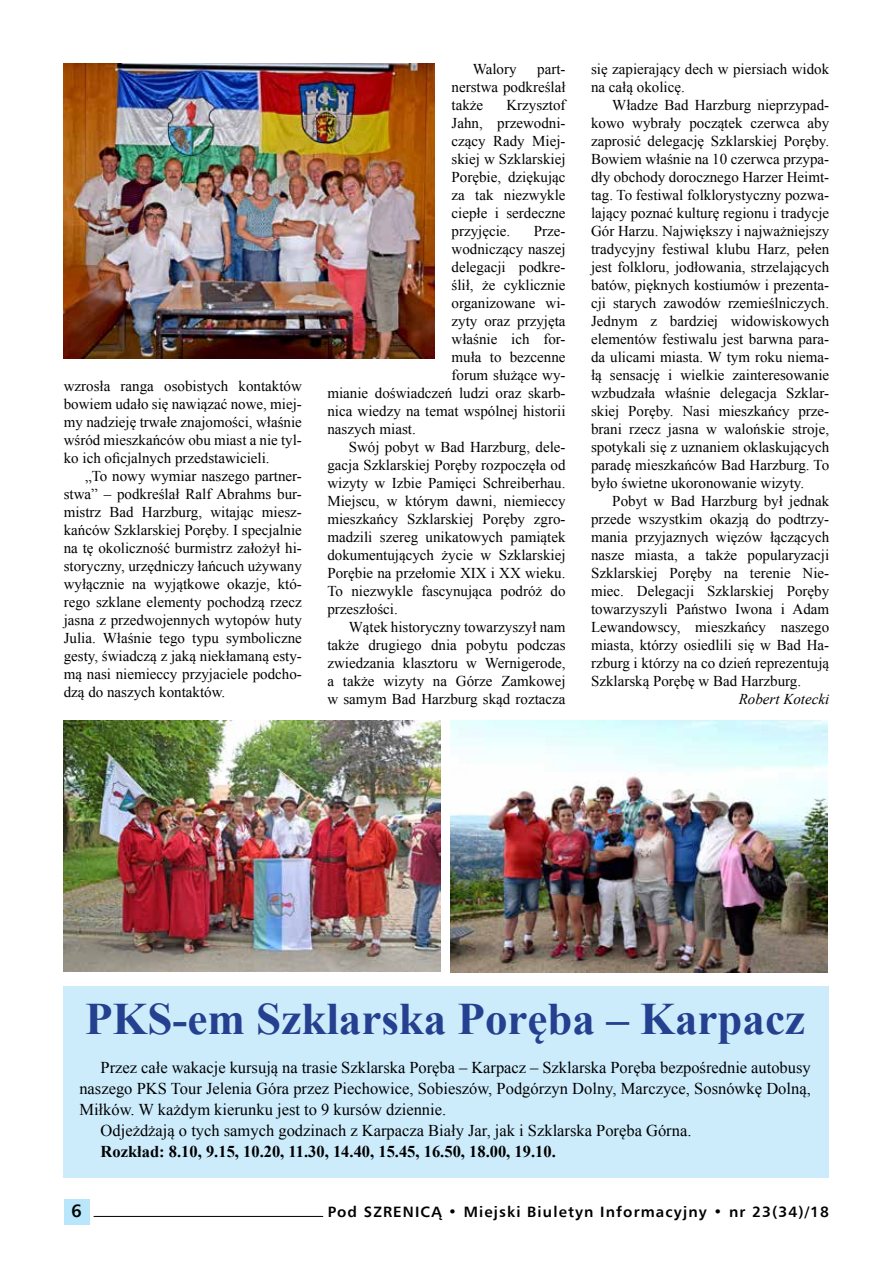
<style>
.page{position:relative;width:893px;height:1263px;background:#fff}
.page>*{position:absolute;margin:0;border:0;box-sizing:border-box;transform-origin:0 0}
.t1{font:700 45px "Times New Roman";color:#25408f}
.t2{font:700 18px "Humnst 777 EU";color:#000}
.t3{font:16.5px "Times New Roman";color:#000}
.t4{font:700 16.5px "Times New Roman";color:#000}
.t5{font:15px/18px "Times New Roman";color:#000;text-align:justify}
.t6{font:700 15px "Humnst 777 EU";letter-spacing:.075em;color:#000}
.t7{font:italic 15px "Times New Roman";color:#000}
</style>
<div class="page">
<div style="left:64px;top:1199px;width:25px;height:26px;background:#b9e6fa"></div>
<hr style="left:94px;top:1216px;width:229px;height:1px;background:#000">
<img style="left:64px;top:64px;width:371px;height:295px">
<img style="left:450px;top:721px;width:378px;height:251px">
<img style="left:64px;top:721px;width:376px;height:251px">
<div style="left:64px;top:986px;width:765px;height:192px;background:#ccecfc"></div>
<p class="t5" style="left:64px;top:377px;width:240px">wzrosła ranga osobistych kontaktów bowiem udało się nawiązać nowe, miej&shy;my nadzieję trwałe znajomości, właśnie wśród mieszkańców obu miast a nie tyl&shy;ko ich oficjalnych przedstawicieli.</p>
<p class="t5" style="left:64px;top:467px;width:240px;text-indent:21px">„To nowy wymiar naszego partner&shy;stwa” – podkreślał Ralf Abrahms bur&shy;mistrz Bad Harzburg, witając miesz&shy;kańców Szklarskiej Poręby. I specjalnie na tę okoliczność burmistrz założył hi&shy;storyczny, urzędniczy łańcuch używany wyłącznie na wyjątkowe okazje, któ&shy;rego szklane elementy pochodzą rzecz jasna z przedwojennych wytopów huty Julia. Właśnie tego typu symboliczne gesty, świadczą z jaką niekłamaną esty&shy;mą nasi niemieccy przyjaciele podcho&shy;dzą do naszych kontaktów.</p>
<p class="t5" style="left:473px;top:60px;width:45px">Walory</p>
<p class="t5" style="left:452px;top:60px;width:115px;text-indent:86px">part&shy;nerstwa podkreślał także</p>
<p class="t5" style="left:452px;top:96px;width:115px;text-indent:55px">Krzysztof Jahn, przewodni&shy;czący Rady Miej&shy;skiej w Szklarskiej Porębie, dziękując za tak niezwykle ciepłe i serdeczne przyjęcie.</p>
<p class="t5" style="left:534px;top:222px;width:33px">Prze-</p>
<p class="t5" style="left:452px;top:240px;width:115px">wodniczący naszej</p>
<p class="t5" style="left:452px;top:258px;width:115px">delegacji podkre-</p>
<p class="t5" style="left:452px;top:276px;width:115px">ślił, że cyklicznie</p>
<p class="t5" style="left:452px;top:294px;width:115px">organizowane wi-</p>
<p class="t5" style="left:452px;top:312px;width:115px">zyty oraz przyjęta</p>
<p class="t5" style="left:452px;top:330px;width:115px">właśnie ich for-</p>
<p class="t5" style="left:452px;top:348px;width:115px">muła to bezcenne</p>
<p class="t5" style="left:452px;top:366px;width:115px">forum służące wy-</p>
<p class="t5" style="left:327px;top:384px;width:240px">mianie doświadczeń ludzi oraz skarb-</p>
<p class="t5" style="left:327px;top:402px;width:240px">nica wiedzy na temat wspólnej historii</p>
<p class="t5" style="left:327px;top:420px;width:90px">naszych miast.</p>
<p class="t5" style="left:349px;top:438px;width:218px">Swój pobyt w Bad Harzburg, dele-</p>
<p class="t5" style="left:327px;top:456px;width:240px">gacja Szklarskiej Poręby rozpoczęła od</p>
<p class="t5" style="left:327px;top:474px;width:240px">wizyty w Izbie Pamięci Schreiberhau.</p>
<p class="t5" style="left:327px;top:492px;width:240px">Miejscu, w którym dawni, niemieccy</p>
<p class="t5" style="left:327px;top:510px;width:240px">mieszkańcy Szklarskiej Poręby zgro-</p>
<p class="t5" style="left:327px;top:528px;width:240px">madzili szereg unikatowych pamiątek</p>
<p class="t5" style="left:327px;top:546px;width:240px">dokumentujących życie w Szklarskiej</p>
<p class="t5" style="left:327px;top:564px;width:240px">Porębie na przełomie XIX i XX wieku.</p>
<p class="t5" style="left:327px;top:582px;width:240px">To niezwykle fascynująca podróż do</p>
<p class="t5" style="left:327px;top:600px;width:72px">przeszłości.</p>
<p class="t5" style="left:349px;top:618px;width:218px">Wątek historyczny towarzyszył nam</p>
<p class="t5" style="left:327px;top:636px;width:240px">także drugiego dnia pobytu podczas</p>
<p class="t5" style="left:327px;top:654px;width:240px">zwiedzania klasztoru w Wernigerode,</p>
<p class="t5" style="left:327px;top:672px;width:240px">a także wizyty na Górze Zamkowej</p>
<p class="t5" style="left:327px;top:690px;width:240px">w samym Bad Harzburg skąd roztacza</p>
<p class="t5" style="left:591px;top:60px;width:240px">się zapierający dech w piersiach widok na całą okolicę.</p>
<p class="t5" style="left:591px;top:96px;width:240px;text-indent:21px">Władze Bad Harzburg nieprzypad&shy;kowo wybrały początek czerwca aby zaprosić delegację Szklarskiej Poręby.<br>Bowiem właśnie na 10 czerwca przypa&shy;dły obchody dorocznego Harzer Heimt&shy;tag. To festiwal folklorystyczny pozwa&shy;lający poznać kulturę regionu i tradycje Gór Harzu. Największy i najważniejszy tradycyjny festiwal klubu Harz, pełen jest folkloru, jodłowania, strzelających batów, pięknych kostiumów i prezenta&shy;cji starych zawodów rzemieślniczych.<br>Jednym z bardziej widowiskowych elementów festiwalu jest barwna para&shy;da ulicami miasta. W tym roku niema&shy;łą sensację i wielkie zainteresowanie wzbudzała właśnie delegacja Szklar&shy;skiej Poręby. Nasi mieszkańcy prze&shy;brani rzecz jasna w walońskie stroje, spotykali się z uznaniem oklaskujących paradę mieszkańców Bad Harzburg. To było świetne ukoronowanie wizyty.</p>
<p class="t5" style="left:591px;top:492px;width:240px;text-indent:21px">Pobyt w Bad Harzburg był jednak przede wszystkim okazją do podtrzy&shy;mania przyjaznych więzów łączących nasze miasta, a także popularyzacji Szklarskiej Poręby na terenie Nie&shy;miec. Delegacji Szklarskiej Poręby towarzyszyli Państwo Iwona i Adam Lewandowscy, mieszkańcy naszego miasta, którzy osiedlili się w Bad Ha&shy;rzburg i którzy na co dzień reprezentują Szklarską Porębę w Bad Harzburg.</p>
<p class="t7" style="left:739px;top:689px;width:92px">Robert Kotecki</p>
<h1 class="t1" style="left:85px;top:988px;width:721px">PKS-em Szklarska Poręba – Karpacz</h1>
<p class="t3" style="left:101px;top:1056px;width:712px">Przez całe wakacje kursują na trasie Szklarska Poręba – Karpacz – Szklarska Poręba bezpośrednie autobusy</p>
<p class="t3" style="left:79px;top:1077px;width:733px">naszego PKS Tour Jelenia Góra przez Piechowice, Sobieszów, Podgórzyn Dolny, Marczyce, Sosnówkę Dolną,</p>
<p class="t3" style="left:79px;top:1098px;width:368px">Miłków. W każdym kierunku jest to 9 kursów dziennie.</p>
<p class="t3" style="left:101px;top:1119px;width:592px">Odjeżdżają o tych samych godzinach z Karpacza Biały Jar, jak i Szklarska Poręba Górna.</p>
<p class="t4" style="left:101px;top:1140px;width:457px">Rozkład: 8.10, 9.15, 10.20, 11.30, 14.40, 15.45, 16.50, 18.00, 19.10.</p>
<p class="t2" style="left:71px;top:1199px;width:12px">6</p>
<p class="t6" style="left:328px;top:1202px;width:503px">Pod SZRENICĄ • Miejski Biuletyn Informacyjny • nr 23(34)/18</p>
</div>
